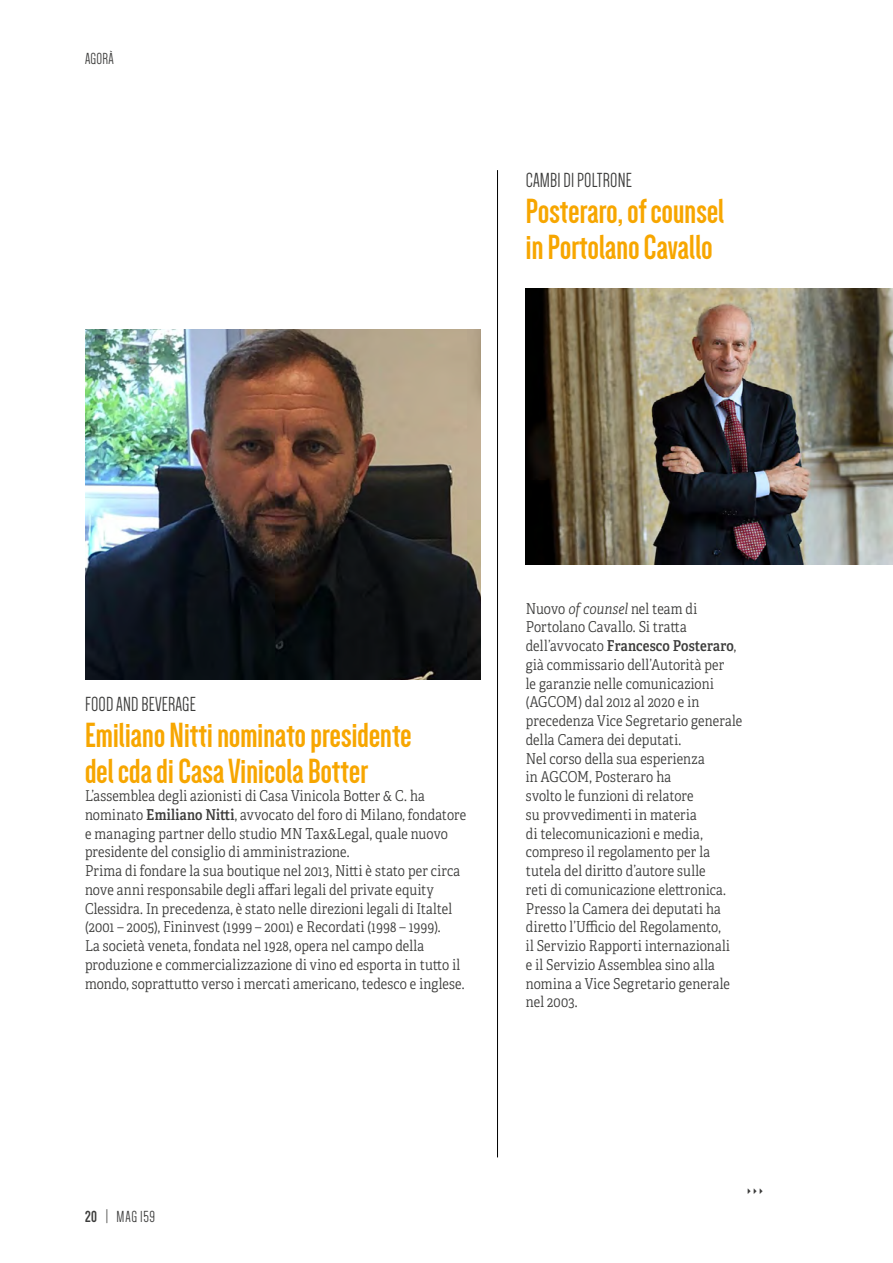
<style>
.page{position:relative;width:893px;height:1263px;background:#fff}
.page>*{position:absolute;margin:0;border:0;box-sizing:border-box;transform-origin:0 0}
.t1{font:700 36px/36px "Dense";letter-spacing:.005em;color:#f7a600}
.t2{font:21px "Dense";letter-spacing:.005em;color:#3c3c3b}
.t3{font:16.5px "Dense";letter-spacing:.03em;color:#3c3c3b}
.t4{font:15px/18.8px "Adelle Condensed Lt";letter-spacing:.01em;color:#3c3c3b}
.t5{font:15px "Adelle Condensed Sb";letter-spacing:.01em;color:#3c3c3b}
.t6{font:9px "Webdings";color:#3c3c3b}
.s1{font-family:"Adelle Condensed Sb"}
.s2{font-style:italic}
.s3{font-family:"Adelle Condensed Lt"}
.s4{font-weight:700}
</style>
<div class="page">
<img style="left:526px;top:288px;width:367px;height:277px">
<img style="left:85px;top:330px;width:396px;height:349px">
<hr style="left:497px;top:170px;width:1px;height:987px;background:#000">
<p class="t3" style="left:85px;top:50px;width:30px">AGORÀ</p>
<h2 class="t2" style="left:526px;top:170px;width:108px">CAMBI DI POLTRONE</h2>
<h1 class="t1" style="left:526px;top:194px;width:200px">Posteraro, of counsel in Portolano Cavallo</h1>
<h2 class="t2" style="left:85px;top:694px;width:112px">FOOD AND BEVERAGE</h2>
<h1 class="t1" style="left:85px;top:717px;width:328px">Emiliano Nitti nominato presidente del cda di Casa Vinicola Botter</h1>
<p class="t4" style="left:85px;top:786px;width:383px">L’assemblea degli azionisti di Casa Vinicola Botter &amp; C. ha nominato <span class="s1">Emiliano Nitti</span>, avvocato del foro di Milano, fondatore e managing partner dello studio MN Tax&amp;Legal, quale nuovo presidente del consiglio di amministrazione.<br>Prima di fondare la sua boutique nel 2013, Nitti è stato per circa nove anni responsabile degli affari legali del private equity Clessidra. In precedenza, è stato nelle direzioni legali di Italtel (2001 – 2005), Fininvest (1999 – 2001) e Recordati (1998 – 1999).<br>La società veneta, fondata nel 1928, opera nel campo della produzione e commercializzazione di vino ed esporta in tutto il mondo, soprattutto verso i mercati americano, tedesco e inglese.</p>
<p class="t4" style="left:526px;top:598px;width:173px">Nuovo <span class="s2">of counsel</span> nel team di<br>Portolano Cavallo. Si tratta</p>
<p class="t5" style="left:526px;top:635px;width:212px"><span class="s3">dell’avvocato</span> Francesco Posteraro<span class="s3">,</span></p>
<p class="t4" style="left:526px;top:655px;width:218px">già commissario dell’Autorità per<br>le garanzie nelle comunicazioni (AGCOM) dal 2012 al 2020 e in precedenza Vice Segretario generale della Camera dei deputati.<br>Nel corso della sua esperienza<br>in AGCOM, Posteraro ha<br>svolto le funzioni di relatore<br>su provvedimenti in materia<br>di telecomunicazioni e media, compreso il regolamento per la tutela del diritto d’autore sulle<br>reti di comunicazione elettronica.<br>Presso la Camera dei deputati ha diretto l’Ufficio del Regolamento,<br>il Servizio Rapporti internazionali<br>e il Servizio Assemblea sino alla nomina a Vice Segretario generale nel 2003.</p>
<p class="t3" style="left:85px;top:1208px;width:72px"><span class="s4">20</span> | MAG 159</p>
<p class="t6" style="left:745px;top:1186px;width:22px">✔✔✔</p>
</div>
